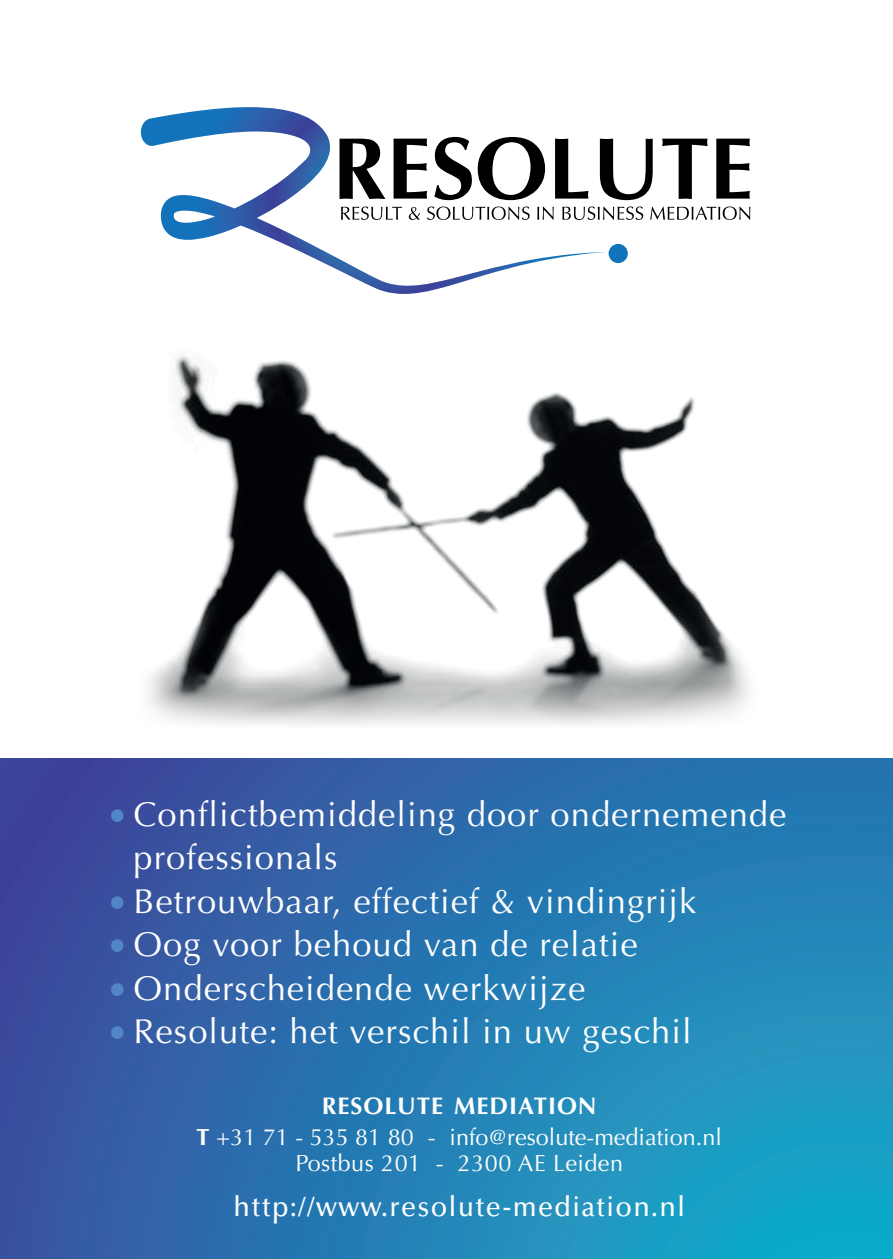
<style>
.page{position:relative;width:893px;height:1259px;background:#fff}
.page>*{position:absolute;margin:0;border:0;box-sizing:border-box;transform-origin:0 0}
.t1{font:34.5px/43.5px "Optima";letter-spacing:.03em;color:#fff}
.t2{font:500 28.5px "Optima";letter-spacing:.05em;color:#fff;scale:.95 1}
.t3{font:700 24px "Optima";letter-spacing:.04em;color:#fff}
.t4{font:23.4px/26.1px "Optima";color:#fff;text-align:center}
.s1{font-family:"Minion Pro";font-size:47.7px;color:#5286c5}
.s2{font-weight:700}
</style>
<div class="page">
<img style="left:91px;top:200px;width:716px;height:559px">
<svg style="left:0;top:759px;width:893px;height:500px;background:#2974af"></svg>
<svg style="left:607px;top:139px;width:46px;height:61px"></svg>
<svg style="left:662px;top:139px;width:46px;height:60px"></svg>
<svg style="left:716px;top:139px;width:34px;height:60px"></svg>
<svg style="left:141px;top:107px;width:466px;height:187px"></svg>
<div style="left:609px;top:245px;width:18px;height:17px;background:#1273bb;border-radius:50%"></div>
<div style="left:609px;top:244px;width:19px;height:19px;border:2px solid #1273bb;border-radius:50%"></div>
<svg style="left:341px;top:206px;width:61px;height:14px"></svg>
<svg style="left:409px;top:207px;width:11px;height:13px"></svg>
<svg style="left:427px;top:206px;width:103px;height:14px"></svg>
<svg style="left:537px;top:206px;width:17px;height:14px"></svg>
<svg style="left:562px;top:206px;width:81px;height:14px"></svg>
<svg style="left:650px;top:206px;width:100px;height:14px"></svg>
<p class="t1" style="left:134px;top:793px;width:654px;text-indent:-26px"><span class="s1">•</span> Conflictbemiddeling door ondernemende professionals</p>
<p class="t1" style="left:108px;top:880px;width:590px"><span class="s1">•</span> Betrouwbaar, effectief &amp; vindingrijk</p>
<p class="t1" style="left:108px;top:923px;width:531px"><span class="s1">•</span> Oog voor behoud van de relatie</p>
<p class="t1" style="left:108px;top:967px;width:479px"><span class="s1">•</span> Onderscheidende werkwijze</p>
<p class="t1" style="left:108px;top:1010px;width:585px"><span class="s1">•</span> Resolute: het verschil in uw geschil</p>
<p class="t3" style="left:322px;top:1092px;width:276px">RESOLUTE MEDIATION</p>
<p class="t4" style="left:197px;top:1124px;width:527px"><span class="s2">T</span> +31 71 - 535 81 80 - info@resolute-mediation.nl<br>Postbus 201 - 2300 AE Leiden</p>
<p class="t2" style="left:234px;top:1190px;width:476px">http://www.resolute-mediation.nl</p>
</div>
